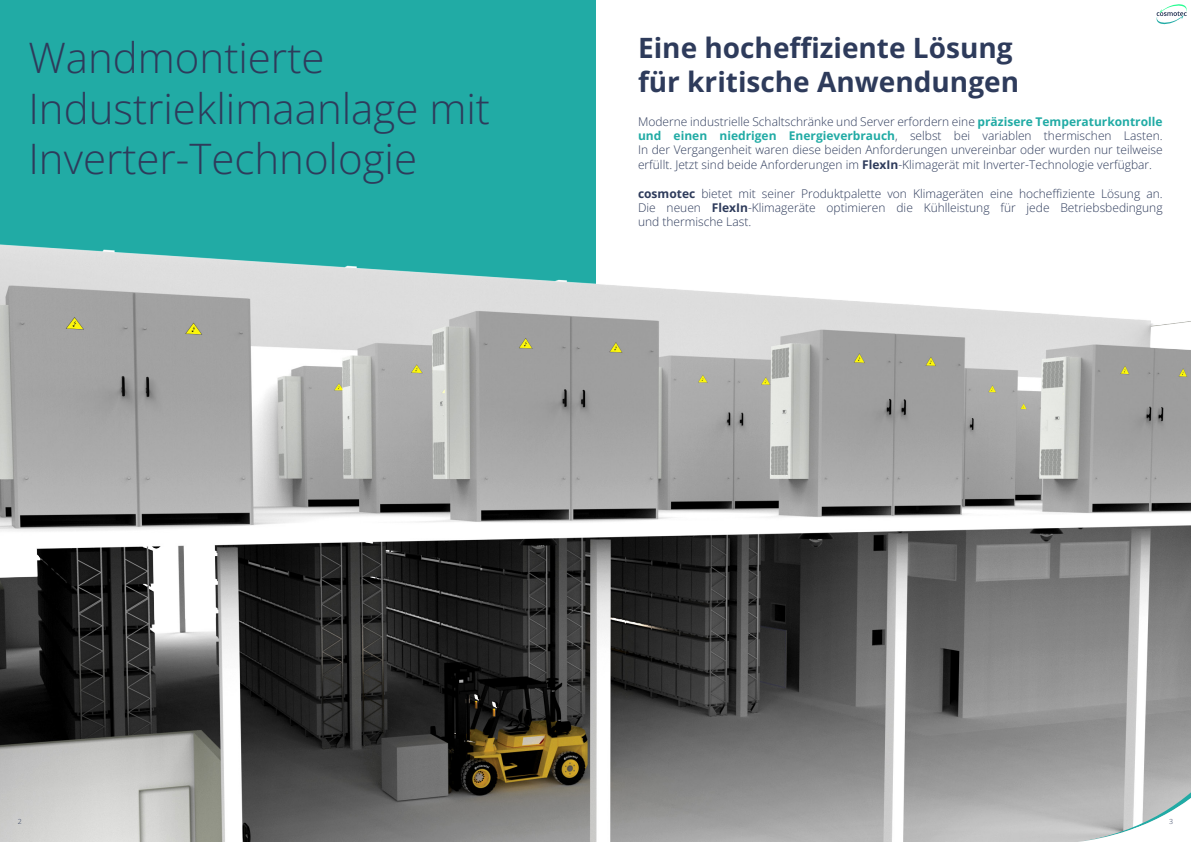
<style>
.page{position:relative;width:1191px;height:842px;background:#fff}
.page>*{position:absolute;margin:0;border:0;box-sizing:border-box;transform-origin:0 0}
.t1{font:300 42px/50.4px "Open Sans";color:#2e3b5b}
.t2{font:700 28px/33.6px "Open Sans";color:#2e3b5b}
.t3{font:300 12px/14.4px "Open Sans";color:#2e3b5b;text-align:justify}
.t4{font:300 7px "Open Sans";color:#2e3b5b}
.s1{font-weight:700;color:#21aba5}
.s2{font-weight:700}
</style>
<div class="page">
<svg style="left:1156px;top:4px;width:30px;height:21px"></svg>
<div style="left:0;top:0;width:595px;height:516px;background:#21aba5"></div>
<img style="left:0;top:237px;width:1191px;height:605px">
<svg style="left:1077px;top:792px;width:114px;height:50px"></svg>
<h1 class="t1" style="left:28px;top:32px;width:463px">Wandmontierte<br>Industrieklimaanlage mit<br>Inverter-Technologie</h1>
<h2 class="t2" style="left:638px;top:31px;width:382px">Eine hocheffiziente Lösung für kritische Anwendungen</h2>
<p class="t3" style="left:638px;top:114px;width:526px">Moderne industrielle Schaltschränke und Server erfordern eine <span class="s1">präzisere Temperaturkontrolle und einen niedrigen Energieverbrauch</span>, selbst bei variablen thermischen Lasten.<br>In der Vergangenheit waren diese beiden Anforderungen unvereinbar oder wurden nur teilweise erfüllt. Jetzt sind beide Anforderungen im <span class="s2">FlexIn</span>-Klimagerät mit Inverter-Technologie verfügbar.</p>
<p class="t3" style="left:638px;top:186px;width:526px"><span class="s2">cosmotec</span> bietet mit seiner Produktpalette von Klimageräten eine hocheffiziente Lösung an.<br>Die neuen <span class="s2">FlexIn</span>-Klimageräte optimieren die Kühlleistung für jede Betriebsbedingung und thermische Last.</p>
<p class="t4" style="left:18px;top:816px;width:5px">2</p>
<p class="t4" style="left:1169px;top:816px;width:5px">3</p>
</div>
